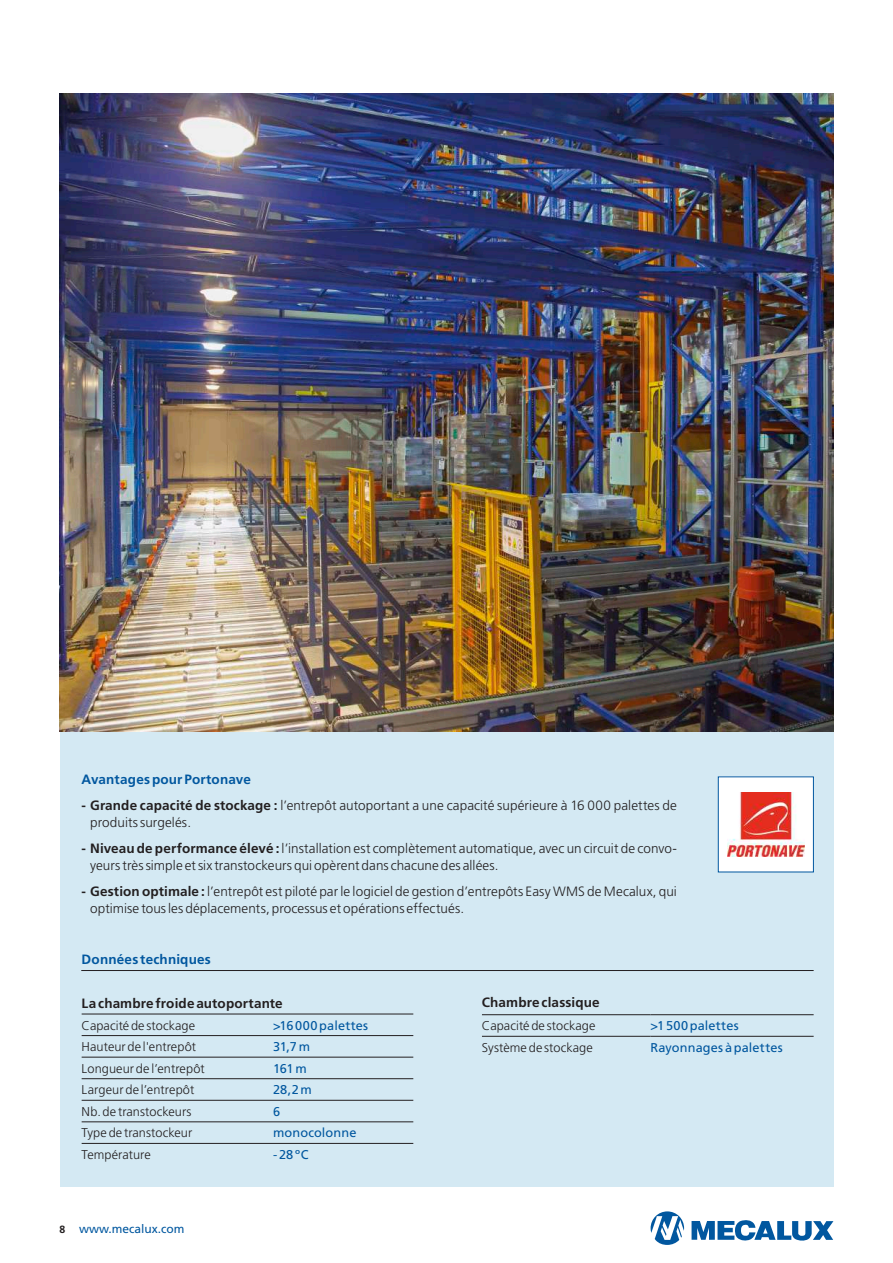
<style>
.page{position:relative;width:893px;height:1263px;background:#fff}
.page>*{position:absolute;margin:0;border:0;box-sizing:border-box;transform-origin:0 0}
.t1{font:300 13.5px/17.2px "Frutiger LT Std";letter-spacing:.005em;color:#231f20}
.t2{font:700 13.5px "Frutiger LT Std";letter-spacing:.01em;color:#231f20}
.t3{font:700 13.5px "Frutiger LT Std";letter-spacing:.01em;color:#01579f}
.t4{font:300 12.75px "Frutiger LT Std";letter-spacing:.005em;color:#231f20}
.t5{font:12.75px "Frutiger LT Std";letter-spacing:.01em;color:#01579f}
.t6{font:12px "Frutiger LT Std";color:#01579f}
.s1{font-weight:700}
.s2{font-weight:700;font-size:10.5px;color:#231f20}
</style>
<div class="page">
<svg style="left:651px;top:1211px;width:33px;height:34px"></svg>
<svg style="left:692px;top:1220px;width:141px;height:21px"></svg>
<div style="left:60px;top:731px;width:773px;height:455px;background:#d4e9f3"></div>
<img style="left:60px;top:94px;width:773px;height:637px">
<div style="left:718px;top:777px;width:95px;height:95px;background:#fff"></div>
<img style="left:727px;top:793px;width:77px;height:63px">
<div style="left:718px;top:777px;width:96px;height:95px;border:1px solid #01579f"></div>
<hr style="left:82px;top:1014px;width:191px;height:1px;background:#231f20">
<hr style="left:273px;top:1014px;width:140px;height:1px;background:#231f20">
<hr style="left:82px;top:1035px;width:191px;height:1px;background:#231f20">
<hr style="left:273px;top:1035px;width:140px;height:1px;background:#231f20">
<hr style="left:82px;top:1057px;width:191px;height:1px;background:#231f20">
<hr style="left:273px;top:1057px;width:140px;height:1px;background:#231f20">
<hr style="left:82px;top:1078px;width:191px;height:1px;background:#231f20">
<hr style="left:273px;top:1078px;width:140px;height:1px;background:#231f20">
<hr style="left:82px;top:1100px;width:191px;height:1px;background:#231f20">
<hr style="left:273px;top:1100px;width:140px;height:1px;background:#231f20">
<hr style="left:82px;top:1121px;width:191px;height:1px;background:#231f20">
<hr style="left:273px;top:1121px;width:140px;height:1px;background:#231f20">
<hr style="left:82px;top:1143px;width:191px;height:1px;background:#231f20">
<hr style="left:273px;top:1143px;width:140px;height:1px;background:#231f20">
<hr style="left:81px;top:970px;width:733px;height:1px;background:#231f20">
<hr style="left:482px;top:1014px;width:169px;height:1px;background:#231f20">
<hr style="left:651px;top:1014px;width:163px;height:1px;background:#231f20">
<hr style="left:482px;top:1036px;width:169px;height:1px;background:#231f20">
<hr style="left:651px;top:1036px;width:163px;height:1px;background:#231f20">
<p class="t3" style="left:82px;top:771px;width:171px">Avantages pour Portonave</p>
<p class="t1" style="left:90px;top:796px;width:588px;text-indent:-9px"><span class="s1">- Grande capacité de stockage :</span> l’entrepôt autoportant a une capacité supérieure à 16 000 palettes de produits surgelés.</p>
<p class="t1" style="left:90px;top:839px;width:588px;text-indent:-9px"><span class="s1">- Niveau de performance élevé :</span> l’installation est complètement automatique, avec un circuit de convo&shy;yeurs très simple et six transtockeurs qui opèrent dans chacune des allées.</p>
<p class="t1" style="left:90px;top:882px;width:588px;text-indent:-9px"><span class="s1">- Gestion optimale :</span> l’entrepôt est piloté par le logiciel de gestion d’entrepôts Easy WMS de Mecalux, qui optimise tous les déplacements, processus et opérations effectués.</p>
<p class="t3" style="left:82px;top:952px;width:131px">Données techniques</p>
<p class="t2" style="left:82px;top:995px;width:203px">La chambre froide autoportante</p>
<p class="t4" style="left:82px;top:1018px;width:115px">Capacité de stockage</p>
<p class="t5" style="left:273px;top:1018px;width:97px">&gt;16 000 palettes</p>
<p class="t4" style="left:82px;top:1039px;width:116px">Hauteur de l'entrepôt</p>
<p class="t5" style="left:273px;top:1039px;width:39px">31,7 m</p>
<p class="t4" style="left:82px;top:1061px;width:125px">Longueur de l’entrepôt</p>
<p class="t5" style="left:273px;top:1061px;width:35px">161 m</p>
<p class="t4" style="left:82px;top:1083px;width:114px">Largeur de l’entrepôt</p>
<p class="t5" style="left:273px;top:1082px;width:40px">28,2 m</p>
<p class="t4" style="left:82px;top:1104px;width:111px">Nb. de transtockeurs</p>
<p class="t5" style="left:273px;top:1104px;width:9px">6</p>
<p class="t4" style="left:82px;top:1126px;width:112px">Type de transtockeur</p>
<p class="t5" style="left:273px;top:1125px;width:85px">monocolonne</p>
<p class="t4" style="left:82px;top:1147px;width:71px">Température</p>
<p class="t5" style="left:273px;top:1147px;width:37px">- 28 ºC</p>
<p class="t6" style="left:60px;top:1221px;width:126px"><span class="s2">8</span> www.mecalux.com</p>
<p class="t2" style="left:482px;top:995px;width:119px">Chambre classique</p>
<p class="t4" style="left:482px;top:1019px;width:115px">Capacité de stockage</p>
<p class="t5" style="left:651px;top:1018px;width:90px">&gt;1 500 palettes</p>
<p class="t4" style="left:482px;top:1040px;width:112px">Système de stockage</p>
<p class="t5" style="left:651px;top:1040px;width:134px">Rayonnages à palettes</p>
</div>
